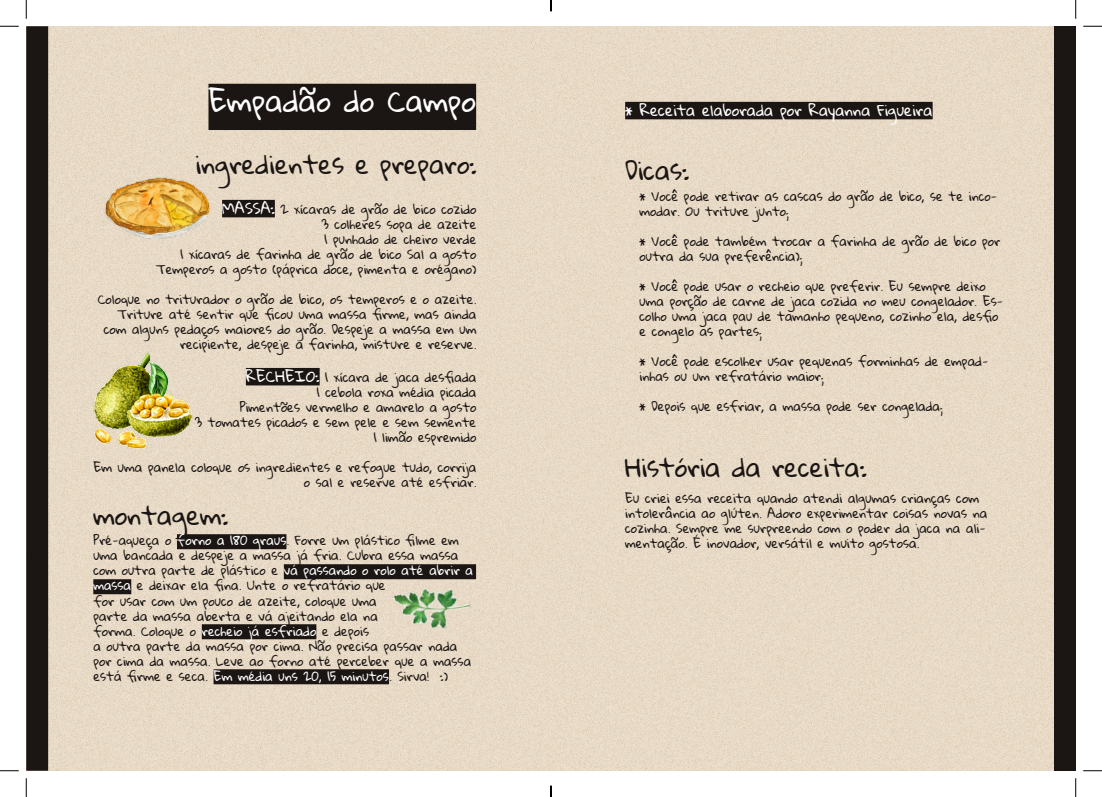
<style>
.page{position:relative;width:1102px;height:797px;background:#fff}
.page>*{position:absolute;margin:0;border:0;box-sizing:border-box;transform-origin:0 0}
.t1{font:28.75px "Gloria Hallelujah";letter-spacing:.005em;color:#fff}
.t2{font:25px "Gloria Hallelujah";color:#1b1513}
.t3{font:15px "Gloria Hallelujah";color:#fff}
.t4{font:12.5px/15px "Gloria Hallelujah";color:#1b1513}
.s1{font-size:15px;color:#fff}
.s2{color:#fff}
</style>
<div class="page">
<div style="left:26px;top:26px;width:1043px;height:744px;background:#e7dac6"></div>
<div style="left:26px;top:26px;width:22px;height:744px;background:#1b1513;border:1px solid #1b1513"></div>
<div style="left:1054px;top:26px;width:21px;height:744px;background:#1b1513"></div>
<div style="left:625px;top:102px;width:307px;height:17px;background:#1b1513"></div>
<div style="left:208px;top:84px;width:268px;height:46px;background:#1b1513"></div>
<div style="left:222px;top:200px;width:53px;height:17px;background:#1b1513"></div>
<div style="left:246px;top:368px;width:73px;height:17px;background:#1b1513"></div>
<div style="left:177px;top:534px;width:109px;height:15px;background:#1b1513"></div>
<div style="left:284px;top:564px;width:192px;height:15px;background:#1b1513"></div>
<div style="left:93px;top:579px;width:38px;height:15px;background:#1b1513"></div>
<div style="left:202px;top:624px;width:114px;height:15px;background:#1b1513"></div>
<div style="left:213px;top:669px;width:176px;height:15px;background:#1b1513"></div>
<img style="left:105px;top:177px;width:106px;height:62px">
<img style="left:88px;top:346px;width:109px;height:105px">
<img style="left:391px;top:587px;width:83px;height:48px">
<svg style="left:0;top:25px;width:19px;height:2px"></svg>
<svg style="left:1083px;top:25px;width:18px;height:2px"></svg>
<svg style="left:0;top:770px;width:19px;height:1px"></svg>
<svg style="left:1083px;top:770px;width:18px;height:1px"></svg>
<svg style="left:25px;top:0;width:2px;height:19px"></svg>
<svg style="left:25px;top:778px;width:2px;height:19px"></svg>
<svg style="left:1075px;top:0;width:1px;height:19px"></svg>
<svg style="left:1075px;top:778px;width:1px;height:19px"></svg>
<svg style="left:550px;top:785px;width:1px;height:12px"></svg>
<p class="t1" style="left:208px;top:85px;width:269px">Empadão do Campo</p>
<p class="t2" style="left:195px;top:150px;width:282px">ingredientes e preparo:</p>
<p class="t4" style="left:222px;top:202px;width:256px"><span class="s1">MASSA:</span> 2 xícaras de grão de bico cozido</p>
<p class="t4" style="left:322px;top:217px;width:156px">3 colheres sopa de azeite</p>
<p class="t4" style="left:324px;top:232px;width:153px">1 punhado de cheiro verde</p>
<p class="t4" style="left:181px;top:247px;width:297px">1 xícaras de farinha de grão de bico Sal a gosto</p>
<p class="t4" style="left:156px;top:262px;width:322px">Temperos a gosto (páprica doce, pimenta e orégano)</p>
<p class="t4" style="left:98px;top:292px;width:380px;text-align:right">Coloque no triturador o grão de bico, os temperos e o azeite.<br>Triture até sentir que ficou uma massa firme, mas ainda com alguns pedaços maiores do grão. Despeje a massa em um recipiente, despeje a farinha, misture e reserve.</p>
<p class="t4" style="left:246px;top:370px;width:232px"><span class="s1">RECHEIO:</span> 1 xícara de jaca desfiada</p>
<p class="t4" style="left:317px;top:385px;width:161px">1 cebola roxa média picada</p>
<p class="t4" style="left:240px;top:400px;width:238px">Pimentões vermelho e amarelo a gosto</p>
<p class="t4" style="left:195px;top:415px;width:283px">3 tomates picados e sem pele e sem semente</p>
<p class="t4" style="left:373px;top:430px;width:104px">1 limão espremido</p>
<p class="t4" style="left:93px;top:460px;width:384px;text-align:right">Em uma panela coloque os ingredientes e refogue tudo, corrija o sal e reserve até esfriar.</p>
<p class="t2" style="left:93px;top:501px;width:136px">montagem:</p>
<p class="t4" style="left:93px;top:533px;width:381px">Pré-aqueça o <span class="s2">forno a 180 graus</span>. Forre um plástico filme em uma bancada e despeje a massa já fria. Cubra essa massa com outra parte de plástico e <span class="s2">vá passando o rolo até abrir a massa</span> e deixar ela fina. Unte o refratário que<br>for usar com um pouco de azeite, coloque uma<br>parte da massa aberta e vá ajeitando ela na<br>forma. Coloque o <span class="s2">recheio já esfriado</span> e depois<br>a outra parte da massa por cima. Não precisa passar nada por cima da massa. Leve ao forno até perceber que a massa está firme e seca. <span class="s2">Em média uns 20, 15 minutos</span>. Sirva! :)</p>
<p class="t3" style="left:625px;top:102px;width:309px">* Receita elaborada por Rayanna Figueira</p>
<p class="t2" style="left:625px;top:157px;width:65px">Dicas:</p>
<p class="t4" style="left:639px;top:189px;width:359px">* Você pode retirar as cascas do grão de bico, se te inco&shy;modar. Ou triture junto;</p>
<p class="t4" style="left:639px;top:234px;width:362px">* Você pode também trocar a farinha de grão de bico por outra da sua preferência);</p>
<p class="t4" style="left:639px;top:279px;width:365px">* Você pode usar o recheio que preferir. Eu sempre deixo uma porção de carne de jaca cozida no meu congelador. Es&shy;colho uma jaca pau de tamanho pequeno, cozinho ela, desfio e congelo as partes;</p>
<p class="t4" style="left:639px;top:354px;width:350px">* Você pode escolher usar pequenas forminhas de empad&shy;inhas ou um refratário maior;</p>
<p class="t4" style="left:639px;top:399px;width:304px">* Depois que esfriar, a massa pode ser congelada;</p>
<p class="t2" style="left:625px;top:454px;width:243px">História da receita:</p>
<p class="t4" style="left:625px;top:491px;width:364px">Eu criei essa receita quando atendi algumas crianças com intolerância ao glúten. Adoro experimentar coisas novas na cozinha. Sempre me surpreendo com o poder da jaca na ali&shy;mentação. É inovador, versátil e muito gostosa.</p>
</div>
